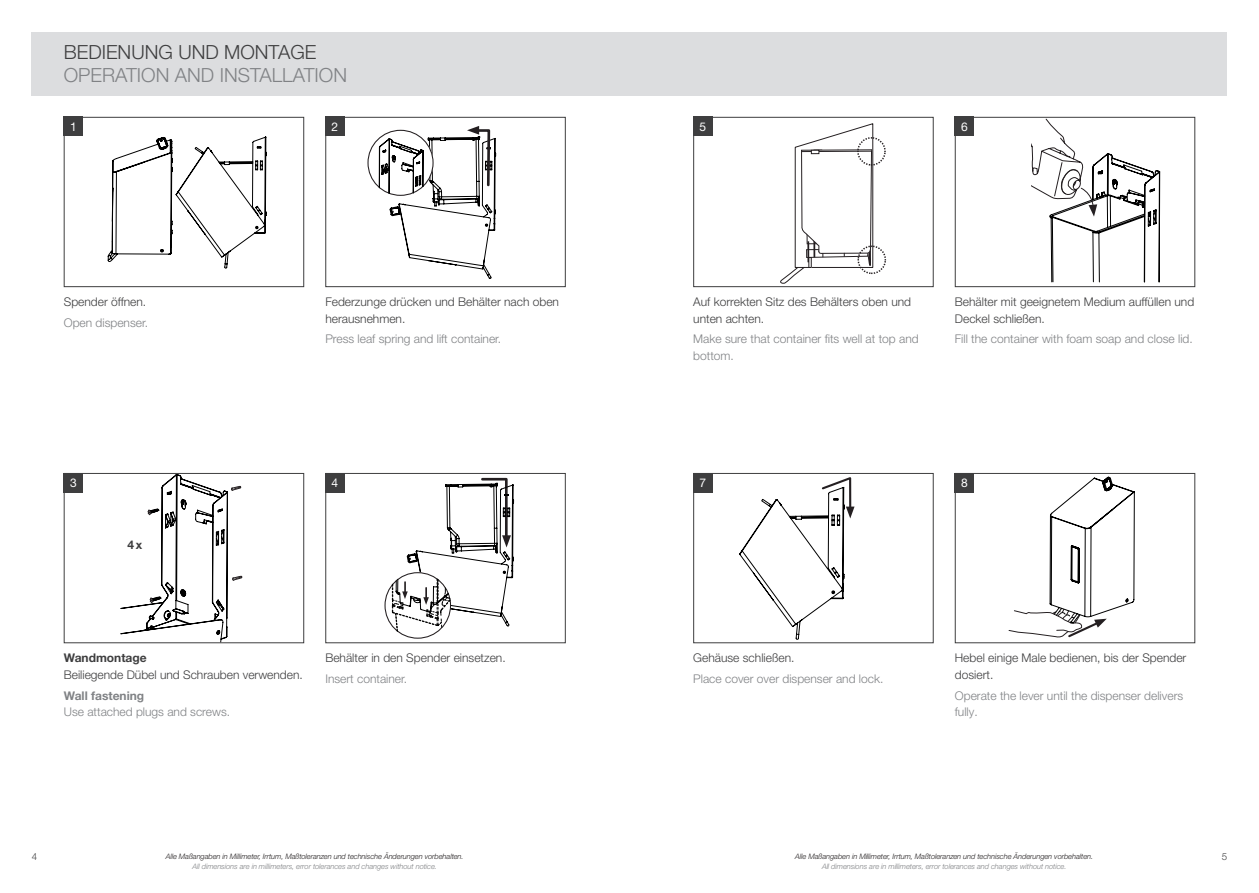
<style>
.page{position:relative;width:1259px;height:893px;background:#fff}
.page>*{position:absolute;margin:0;border:0;box-sizing:border-box;transform-origin:0 0}
.t1{font:300 19.5px "Helvetica Neue LT Pro";color:#808285}
.t2{font:300 19.5px "Helvetica Neue LT Pro";color:#3e3e3f}
.t3{font:300 12px/16.5px "Helvetica Neue LT Pro";color:#3e3e3f}
.t4{font:300 12px/16.5px "Helvetica Neue LT Pro";color:#808285}
.t5{font:700 12px "Helvetica Neue LT Pro";color:#3e3e3f}
.t6{font:700 12px "Helvetica Neue LT Pro";color:#808285}
.t7{font:12px "Helvetica Neue LT Pro";color:#fff}
.t8{font:300 9.75px "Helvetica Neue LT Pro";color:#3e3e3f}
.t9{font:italic 300 7.5px "Helvetica Neue LT Pro";letter-spacing:-.01em;color:#231f20}
.t10{font:italic 300 7.5px "Helvetica Neue LT Pro";letter-spacing:-.01em;color:#808285}
</style>
<div class="page">
<div style="left:955px;top:117px;width:240px;height:170px;border:1px solid #3e3e3f"></div>
<svg style="left:120px;top:475px;width:122px;height:166px"></svg>
<div style="left:32px;top:32px;width:1195px;height:64px;background:#dcdddf"></div>
<div style="left:693px;top:117px;width:240px;height:170px;border:1px solid #3e3e3f"></div>
<div style="left:693px;top:117px;width:19px;height:19px;background:#3e3e3f"></div>
<div style="left:955px;top:117px;width:19px;height:19px;background:#3e3e3f"></div>
<div style="left:693px;top:473px;width:240px;height:170px;border:1px solid #3e3e3f"></div>
<div style="left:693px;top:473px;width:19px;height:19px;background:#3e3e3f"></div>
<div style="left:955px;top:473px;width:240px;height:170px;border:1px solid #3e3e3f"></div>
<div style="left:955px;top:473px;width:19px;height:19px;background:#3e3e3f"></div>
<div style="left:64px;top:117px;width:240px;height:170px;border:1px solid #3e3e3f"></div>
<div style="left:64px;top:117px;width:19px;height:19px;background:#3e3e3f"></div>
<div style="left:325px;top:117px;width:241px;height:170px;border:1px solid #3e3e3f"></div>
<div style="left:325px;top:117px;width:19px;height:19px;background:#3e3e3f"></div>
<div style="left:64px;top:473px;width:240px;height:170px;border:1px solid #3e3e3f"></div>
<div style="left:64px;top:473px;width:19px;height:19px;background:#3e3e3f"></div>
<div style="left:325px;top:473px;width:241px;height:170px;border:1px solid #3e3e3f"></div>
<div style="left:325px;top:473px;width:19px;height:19px;background:#3e3e3f"></div>
<svg style="left:108px;top:137px;width:159px;height:132px"></svg>
<svg style="left:368px;top:130px;width:65px;height:65px"></svg>
<svg style="left:379px;top:126px;width:117px;height:153px"></svg>
<svg style="left:385px;top:572px;width:65px;height:66px"></svg>
<svg style="left:392px;top:477px;width:122px;height:155px"></svg>
<svg style="left:1031px;top:118px;width:129px;height:165px"></svg>
<svg style="left:739px;top:123px;width:148px;height:517px"></svg>
<svg style="left:1008px;top:477px;width:127px;height:161px"></svg>
<h1 class="t2" style="left:64px;top:41px;width:254px">BEDIENUNG UND MONTAGE</h1>
<h1 class="t1" style="left:64px;top:63px;width:285px">OPERATION AND INSTALLATION</h1>
<p class="t7" style="left:70px;top:119px;width:8px">1</p>
<p class="t7" style="left:331px;top:119px;width:8px">2</p>
<p class="t7" style="left:699px;top:119px;width:8px">5</p>
<p class="t7" style="left:961px;top:119px;width:8px">6</p>
<p class="t3" style="left:64px;top:293px;width:84px">Spender öffnen.</p>
<p class="t4" style="left:64px;top:314px;width:86px">Open dispenser.</p>
<p class="t3" style="left:325px;top:293px;width:235px">Federzunge drücken und Behälter nach oben herausnehmen.</p>
<p class="t4" style="left:325px;top:331px;width:177px">Press leaf spring and lift container.</p>
<p class="t3" style="left:693px;top:293px;width:219px">Auf korrekten Sitz des Behälters oben und unten achten.</p>
<p class="t4" style="left:693px;top:331px;width:227px">Make sure that container fits well at top and bottom.</p>
<p class="t3" style="left:955px;top:293px;width:241px">Behälter mit geeignetem Medium auffüllen und<br>Deckel schließen.</p>
<p class="t4" style="left:955px;top:331px;width:239px">Fill the container with foam soap and close lid.</p>
<p class="t7" style="left:70px;top:475px;width:8px">3</p>
<p class="t7" style="left:331px;top:475px;width:8px">4</p>
<p class="t7" style="left:699px;top:475px;width:8px">7</p>
<p class="t7" style="left:961px;top:475px;width:8px">8</p>
<p class="t5" style="left:128px;top:537px;width:16px">4x</p>
<p class="t5" style="left:64px;top:650px;width:84px">Wandmontage</p>
<p class="t3" style="left:64px;top:666px;width:240px">Beiliegende Dübel und Schrauben verwenden.</p>
<p class="t6" style="left:64px;top:688px;width:82px">Wall fastening</p>
<p class="t4" style="left:64px;top:703px;width:168px">Use attached plugs and screws.</p>
<p class="t3" style="left:325px;top:650px;width:182px">Behälter in den Spender einsetzen.</p>
<p class="t4" style="left:325px;top:670px;width:83px">Insert container.</p>
<p class="t3" style="left:693px;top:650px;width:103px">Gehäuse schließen.</p>
<p class="t4" style="left:693px;top:670px;width:192px">Place cover over dispenser and lock.</p>
<p class="t3" style="left:955px;top:650px;width:233px">Hebel einige Male bedienen, bis der Spender dosiert.</p>
<p class="t4" style="left:955px;top:687px;width:230px">Operate the lever until the dispenser delivers fully.</p>
<p class="t9" style="left:166px;top:851px;width:299px">Alle Maßangaben in Millimeter, Irrtum, Maßtoleranzen und technische Änderungen vorbehalten.</p>
<p class="t10" style="left:192px;top:862px;width:246px">All dimensions are in millimeters, error tolerances and changes without notice.</p>
<p class="t9" style="left:795px;top:851px;width:299px">Alle Maßangaben in Millimeter, Irrtum, Maßtoleranzen und technische Änderungen vorbehalten.</p>
<p class="t10" style="left:822px;top:862px;width:246px">All dimensions are in millimeters, error tolerances and changes without notice.</p>
<p class="t8" style="left:32px;top:851px;width:7px">4</p>
<p class="t8" style="left:1221px;top:851px;width:7px">5</p>
</div>
